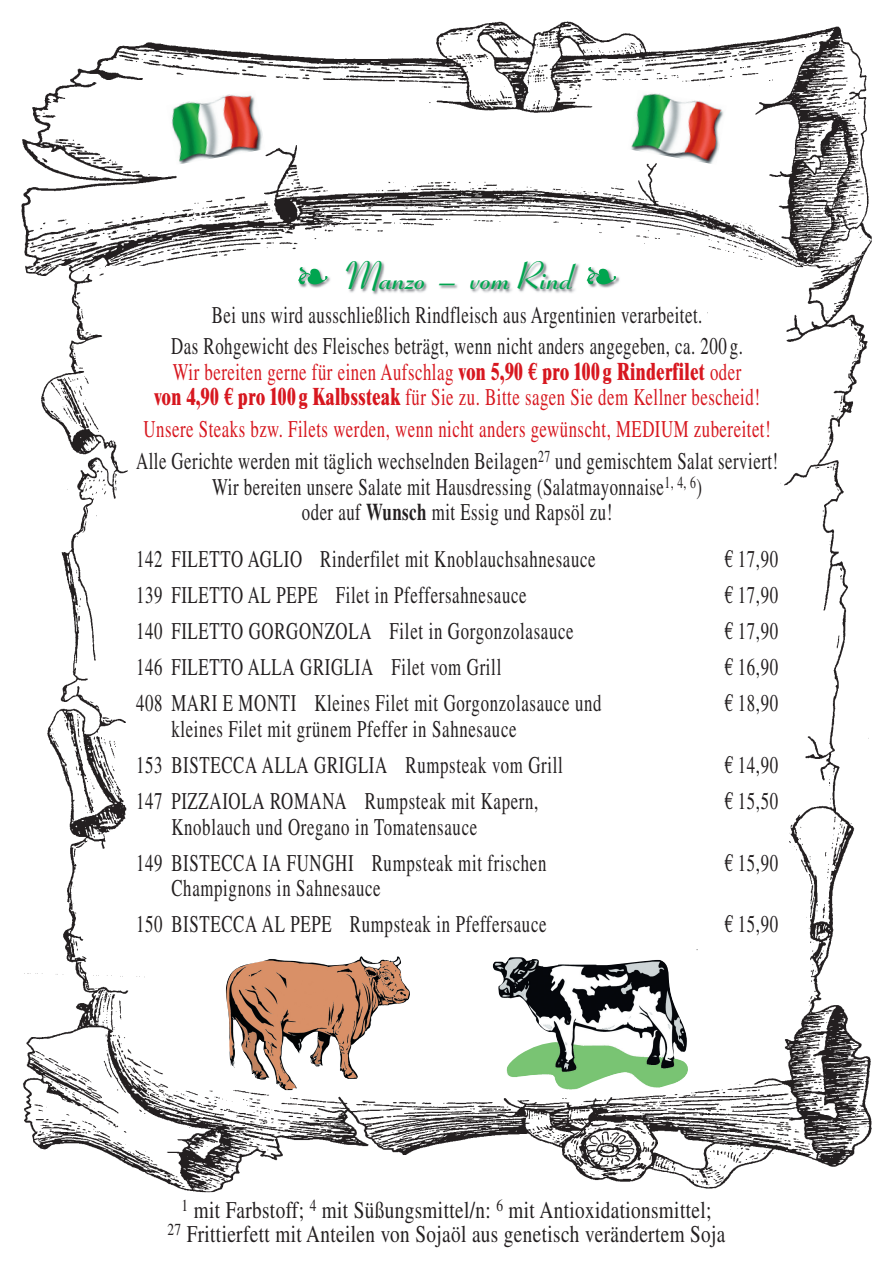
<style>
.page{position:relative;width:893px;height:1263px;background:#fff}
.page>*{position:absolute;margin:0;border:0;box-sizing:border-box;transform-origin:0 0}
.t1{font:700 39px "Coronet LT Std";color:#00a54f}
.t2{font:24px/36.2px "Times LT Std";letter-spacing:.03em;color:#231f20;text-align:center;scale:.7 1}
.t3{font:24px/25.5px "Times LT Std";letter-spacing:.03em;color:#d7171f;text-align:center;scale:.7 1}
.t4{font:24px/24px "Times LT Std";letter-spacing:.03em;color:#231f20;text-align:center;scale:.8 1}
.s1{font-weight:800}
.s2{color:#d7171f}
.s3{font-weight:700}
</style>
<div class="page">
<img style="left:21px;top:21px;width:851px;height:1171px">
<img style="left:298px;top:261px;width:322px;height:34px">
<svg style="left:298px;top:267px;width:30px;height:17px"></svg>
<svg style="left:587px;top:267px;width:29px;height:17px"></svg>
<img style="left:226px;top:956px;width:184px;height:134px">
<img style="left:492px;top:957px;width:196px;height:133px">
<img style="left:166px;top:90px;width:99px;height:75px">
<img style="left:628px;top:90px;width:99px;height:75px">
<h1 class="t1" style="left:342px;top:253px;width:232px">Manzo – vom Rind</h1>
<p class="t2" style="left:171px;top:298px;width:818px;line-height:31.8px">Bei uns wird ausschließlich Rindfleisch aus Argentinien verarbeitet.<br>Das Rohgewicht des Fleisches beträgt, wenn nicht anders angegeben, ca. 200 g.</p>
<p class="t3" style="left:154px;top:359px;width:867px">Wir bereiten gerne für einen Aufschlag <span class="s1">von 5,90 € pro 100 g Rinderfilet</span> oder<br><span class="s1">von 4,90 € pro 100 g Kalbssteak</span> für Sie zu. Bitte sagen Sie dem Kellner bescheid!</p>
<p class="t2" style="left:136px;top:413px;width:919px;line-height:31.8px"><span class="s2">Unsere Steaks bzw. Filets werden, wenn nicht anders gewünscht, MEDIUM zubereitet!<br></span>Alle Gerichte werden mit täglich wechselnden Beilagen<sup>27</sup> und gemischtem Salat serviert!</p>
<p class="t2" style="left:212px;top:474px;width:701px;line-height:25.5px">Wir bereiten unsere Salate mit Hausdressing (Salatmayonnaise<sup>1,</sup> <sup>4,</sup> <sup>6</sup>) oder auf <span class="s3">Wunsch</span> mit Essig und Rapsöl zu!</p>
<p class="t2" style="left:136px;top:541px;width:658px">142 FILETTO AGLIO Rinderfilet mit Knoblauchsahnesauce</p>
<p class="t2" style="left:724px;top:541px;width:78px">€ 17,90</p>
<p class="t2" style="left:136px;top:577px;width:560px">139 FILETTO AL PEPE Filet in Pfeffersahnesauce</p>
<p class="t2" style="left:724px;top:577px;width:78px">€ 17,90</p>
<p class="t2" style="left:136px;top:613px;width:627px">140 FILETTO GORGONZOLA Filet in Gorgonzolasauce</p>
<p class="t2" style="left:724px;top:613px;width:78px">€ 17,90</p>
<p class="t2" style="left:136px;top:649px;width:523px">146 FILETTO ALLA GRIGLIA Filet vom Grill</p>
<p class="t2" style="left:724px;top:649px;width:78px">€ 16,90</p>
<p class="t2" style="left:136px;top:685px;width:666px">408 MARI E MONTI Kleines Filet mit Gorgonzolasauce und</p>
<p class="t2" style="left:724px;top:685px;width:78px">€ 18,90</p>
<p class="t2" style="left:136px;top:711px;width:611px">kleines Filet mit grünem Pfeffer in Sahnesauce<br>153 BISTECCA ALLA GRIGLIA Rumpsteak vom Grill</p>
<p class="t2" style="left:724px;top:747px;width:78px">€ 14,90</p>
<p class="t2" style="left:136px;top:783px;width:576px">147 PIZZAIOLA ROMANA Rumpsteak mit Kapern,</p>
<p class="t2" style="left:724px;top:783px;width:78px">€ 15,50</p>
<p class="t2" style="left:136px;top:808px;width:588px;text-align:left;text-indent:35px">Knoblauch und Oregano in Tomatensauce<br>149 BISTECCA IA FUNGHI Rumpsteak mit frischen</p>
<p class="t2" style="left:724px;top:844px;width:78px">€ 15,90</p>
<p class="t2" style="left:136px;top:870px;width:588px;text-align:left;text-indent:35px">Champignons in Sahnesauce<br>150 BISTECCA AL PEPE Rumpsteak in Pfeffersauce</p>
<p class="t2" style="left:724px;top:906px;width:78px">€ 15,90</p>
<p class="t4" style="left:167px;top:1197px;width:699px"><sup>1</sup> mit Farbstoff; <sup>4</sup> mit Süßungsmittel/n: <sup>6</sup> mit Antioxidationsmittel;<br><sup>27</sup> Frittierfett mit Anteilen von Sojaöl aus genetisch verändertem Soja</p>
</div>
